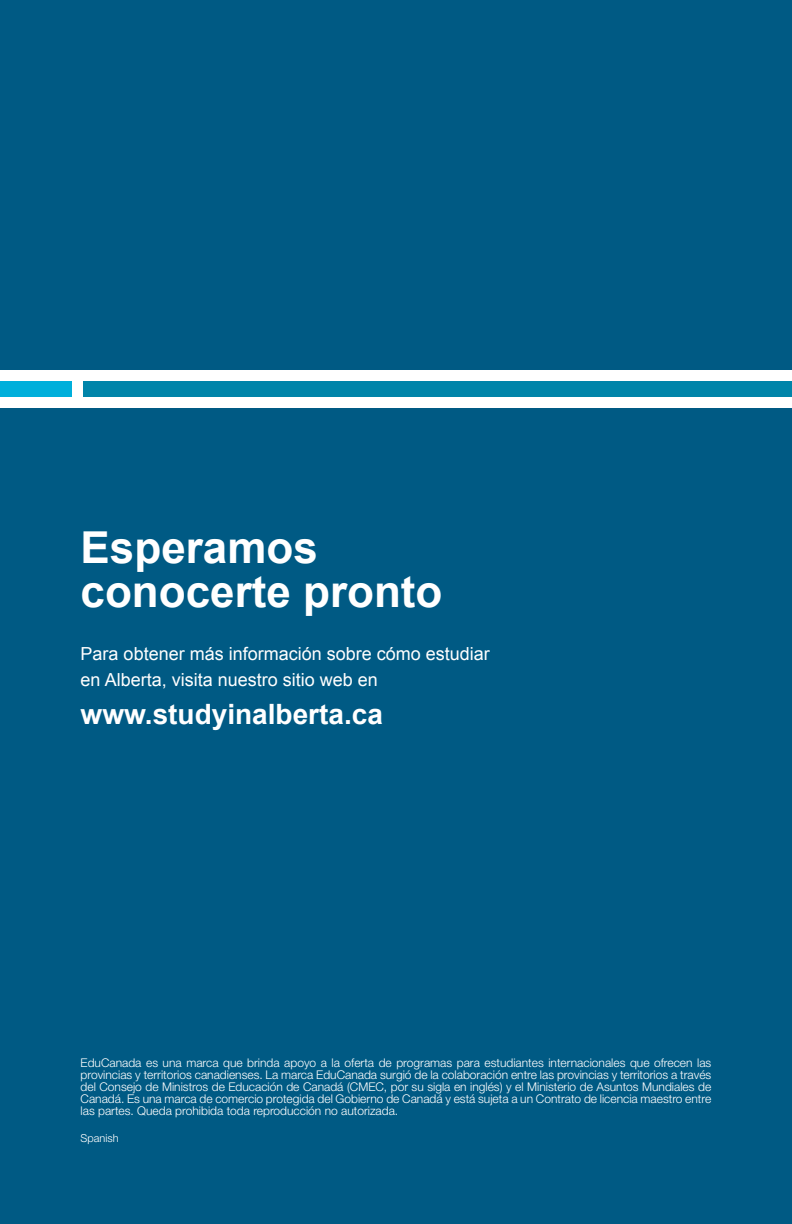
<style>
.page{position:relative;width:792px;height:1224px;background:#fff}
.page>*{position:absolute;margin:0;border:0;box-sizing:border-box;transform-origin:0 0}
.t1{font:700 44px/44px "Arial";color:#fff}
.t2{font:700 28px "Arial";color:#fff}
.t3{font:18px/26px "Arial";color:#fff}
.t4{font:300 12px/12px "Helvetica Neue LT Pro";color:#fff;text-align:justify}
.t5{font:300 11px "Helvetica Neue LT Pro";color:#fff}
</style>
<div class="page">
<div style="left:0;top:409px;width:792px;height:815px;background:#005a84"></div>
<div style="left:0;top:0;width:792px;height:370px;background:#005a84"></div>
<div style="left:0;top:382px;width:72px;height:15px;background:#00afdb"></div>
<div style="left:84px;top:382px;width:708px;height:15px;background:#0084a9"></div>
<h1 class="t1" style="left:81px;top:527px;width:363px">Esperamos conocerte pronto</h1>
<h3 class="t3" style="left:81px;top:641px;width:411px">Para obtener más información sobre cómo estudiar en Alberta, visita nuestro sitio web en</h3>
<h2 class="t2" style="left:81px;top:696px;width:304px">www.studyinalberta.ca</h2>
<p class="t4" style="left:81px;top:1056px;width:632px">EduCanada es una marca que brinda apoyo a la oferta de programas para estudiantes internacionales que ofrecen las provincias y territorios canadienses. La marca EduCanada surgió de la colaboración entre las provincias y territorios a través del Consejo de Ministros de Educación de Canadá (CMEC, por su sigla en inglés) y el Ministerio de Asuntos Mundiales de Canadá. Es una marca de comercio protegida del Gobierno de Canadá y está sujeta a un Contrato de licencia maestro entre las partes. Queda prohibida toda reproducción no autorizada.</p>
<p class="t5" style="left:81px;top:1131px;width:40px">Spanish</p>
</div>
